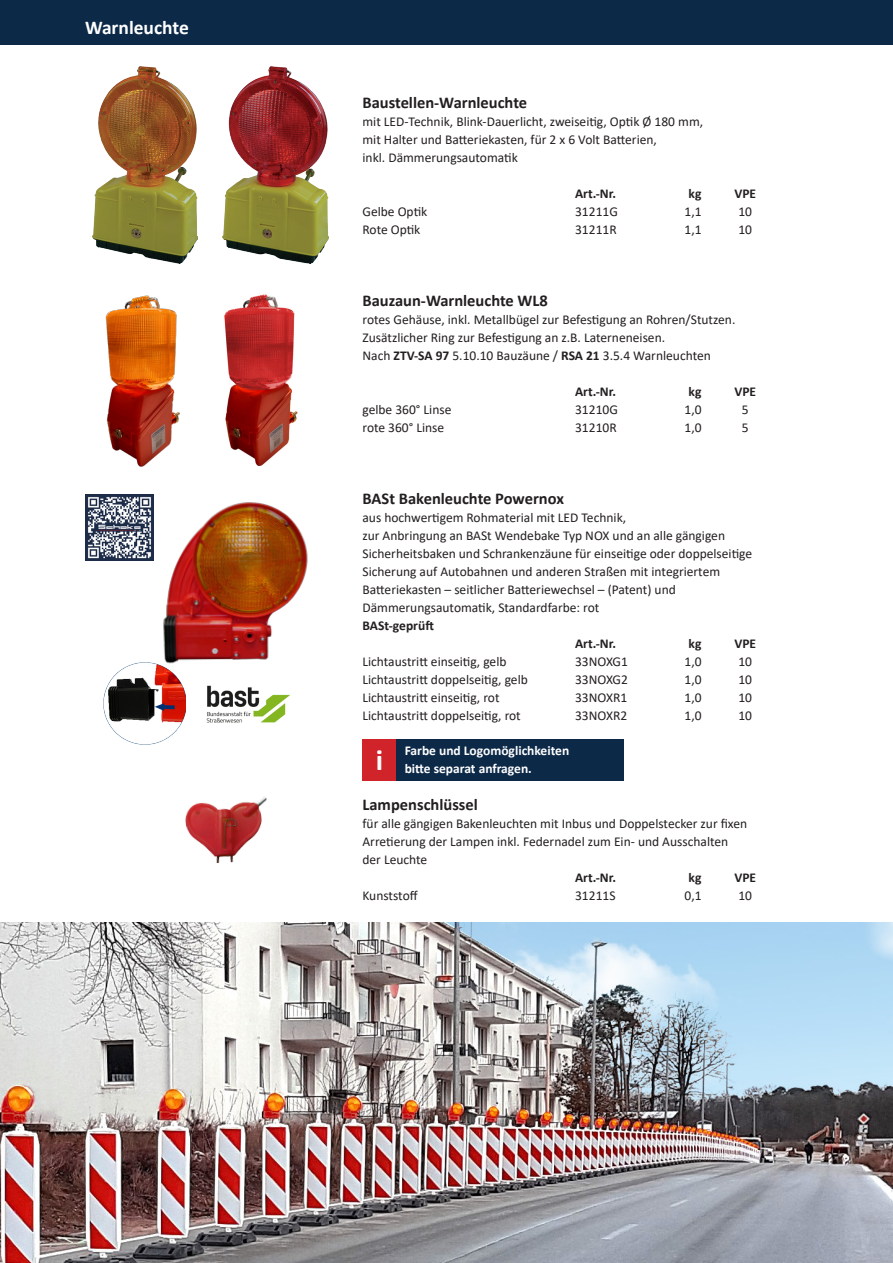
<style>
.page{position:relative;width:893px;height:1263px;background:#fff}
.page>*{position:absolute;margin:0;border:0;box-sizing:border-box;transform-origin:0 0}
.t1{font:700 30px "Calibri";color:#fff}
.t2{font:700 19.5px "Calibri";color:#fff}
.t3{font:700 16.5px "Calibri";color:#231f20}
.t4{font:13.5px/18px "Calibri";color:#231f20}
.t5{font:700 13.5px "Calibri";color:#231f20}
.t6{font:700 13.5px/18px "Calibri";color:#fff}
.s1{font-weight:700}
</style>
<div class="page">
<div style="left:0;top:0;width:893px;height:45px;background:#0c2948"></div>
<img style="left:92px;top:67px;width:106px;height:197px">
<img style="left:223px;top:67px;width:106px;height:197px">
<img style="left:185px;top:796px;width:82px;height:67px">
<img style="left:163px;top:502px;width:145px;height:158px">
<img style="left:0;top:923px;width:893px;height:340px">
<img style="left:103px;top:657px;width:88px;height:88px">
<img style="left:224px;top:294px;width:74px;height:171px">
<img style="left:105px;top:295px;width:75px;height:172px">
<img style="left:187px;top:665px;width:103px;height:77px">
<div style="left:396px;top:739px;width:228px;height:41px;background:#0c2948"></div>
<div style="left:362px;top:739px;width:34px;height:41px;background:#d1232a"></div>
<img style="left:85px;top:494px;width:68px;height:66px">
<h2 class="t2" style="left:85px;top:14px;width:105px">Warnleuchte</h2>
<p class="t3" style="left:362px;top:91px;width:166px">Baustellen-Warnleuchte</p>
<p class="t4" style="left:362px;top:112px;width:342px">mit LED-Technik, Blink-Dauerlicht, zweiseitig, Optik Ø 180 mm, mit Halter und Batteriekasten, für 2 x 6 Volt Batterien,<br>inkl. Dämmerungsautomatik</p>
<p class="t5" style="left:575px;top:184px;width:42px">Art.-Nr.</p>
<p class="t5" style="left:689px;top:184px;width:14px">kg</p>
<p class="t5" style="left:734px;top:184px;width:23px">VPE</p>
<p class="t4" style="left:362px;top:202px;width:66px">Gelbe Optik</p>
<p class="t4" style="left:575px;top:202px;width:44px">31211G</p>
<p class="t4" style="left:684px;top:202px;width:19px">1,1</p>
<p class="t4" style="left:738px;top:202px;width:15px">10</p>
<p class="t4" style="left:362px;top:220px;width:59px">Rote Optik</p>
<p class="t4" style="left:575px;top:220px;width:43px">31211R</p>
<p class="t4" style="left:684px;top:220px;width:19px">1,1</p>
<p class="t4" style="left:738px;top:220px;width:15px">10</p>
<p class="t3" style="left:362px;top:289px;width:187px">Bauzaun-Warnleuchte WL8</p>
<p class="t4" style="left:362px;top:310px;width:374px">rotes Gehäuse, inkl. Metallbügel zur Befestigung an Rohren/Stutzen.<br>Zusätzlicher Ring zur Befestigung an z.B. Laterneneisen.<br>Nach <span class="s1">ZTV-SA 97</span> 5.10.10 Bauzäune / <span class="s1">RSA 21</span> 3.5.4 Warnleuchten</p>
<p class="t5" style="left:575px;top:382px;width:42px">Art.-Nr.</p>
<p class="t5" style="left:689px;top:382px;width:14px">kg</p>
<p class="t5" style="left:734px;top:382px;width:23px">VPE</p>
<p class="t4" style="left:362px;top:400px;width:90px">gelbe 360° Linse</p>
<p class="t4" style="left:575px;top:400px;width:44px">31210G</p>
<p class="t4" style="left:684px;top:400px;width:19px">1,0</p>
<p class="t4" style="left:742px;top:400px;width:8px">5</p>
<p class="t4" style="left:362px;top:418px;width:83px">rote 360° Linse</p>
<p class="t4" style="left:575px;top:418px;width:43px">31210R</p>
<p class="t4" style="left:684px;top:418px;width:19px">1,0</p>
<p class="t4" style="left:742px;top:418px;width:8px">5</p>
<p class="t3" style="left:362px;top:487px;width:203px">BASt Bakenleuchte Powernox</p>
<p class="t4" style="left:362px;top:508px;width:391px">aus hochwertigem Rohmaterial mit LED Technik,<br>zur Anbringung an BASt Wendebake Typ NOX und an alle gängigen Sicherheitsbaken und Schrankenzäune für einseitige oder doppelseitige Sicherung auf Autobahnen und anderen Straßen mit integriertem Batteriekasten – seitlicher Batteriewechsel – (Patent) und Dämmerungsautomatik, Standardfarbe: rot</p>
<p class="t5" style="left:362px;top:616px;width:73px">BASt-geprüft</p>
<p class="t5" style="left:575px;top:634px;width:42px">Art.-Nr.</p>
<p class="t5" style="left:689px;top:634px;width:14px">kg</p>
<p class="t5" style="left:734px;top:634px;width:23px">VPE</p>
<p class="t4" style="left:362px;top:652px;width:146px">Lichtaustritt einseitig, gelb</p>
<p class="t4" style="left:575px;top:652px;width:54px">33NOXG1</p>
<p class="t4" style="left:684px;top:652px;width:19px">1,0</p>
<p class="t4" style="left:738px;top:652px;width:15px">10</p>
<p class="t4" style="left:362px;top:670px;width:167px">Lichtaustritt doppelseitig, gelb</p>
<p class="t4" style="left:575px;top:670px;width:54px">33NOXG2</p>
<p class="t4" style="left:684px;top:670px;width:19px">1,0</p>
<p class="t4" style="left:738px;top:670px;width:15px">10</p>
<p class="t4" style="left:362px;top:688px;width:139px">Lichtaustritt einseitig, rot</p>
<p class="t4" style="left:575px;top:688px;width:54px">33NOXR1</p>
<p class="t4" style="left:684px;top:688px;width:19px">1,0</p>
<p class="t4" style="left:738px;top:688px;width:15px">10</p>
<p class="t4" style="left:362px;top:706px;width:160px">Lichtaustritt doppelseitig, rot</p>
<p class="t4" style="left:575px;top:706px;width:54px">33NOXR2</p>
<p class="t4" style="left:684px;top:706px;width:19px">1,0</p>
<p class="t4" style="left:738px;top:706px;width:15px">10</p>
<h1 class="t1" style="left:376px;top:738px;width:9px">i</h1>
<p class="t6" style="left:405px;top:741px;width:166px">Farbe und Logomöglichkeiten bitte separat anfragen.</p>
<p class="t3" style="left:362px;top:793px;width:117px">Lampenschlüssel</p>
<p class="t4" style="left:362px;top:814px;width:386px">für alle gängigen Bakenleuchten mit Inbus und Doppelstecker zur fixen<br>Arretierung der Lampen inkl. Federnadel zum Ein- und Ausschalten der Leuchte</p>
<p class="t5" style="left:575px;top:868px;width:42px">Art.-Nr.</p>
<p class="t5" style="left:689px;top:868px;width:14px">kg</p>
<p class="t5" style="left:734px;top:868px;width:23px">VPE</p>
<p class="t4" style="left:362px;top:886px;width:57px">Kunststoff</p>
<p class="t4" style="left:575px;top:886px;width:42px">31211S</p>
<p class="t4" style="left:684px;top:886px;width:19px">0,1</p>
<p class="t4" style="left:738px;top:886px;width:15px">10</p>
</div>
